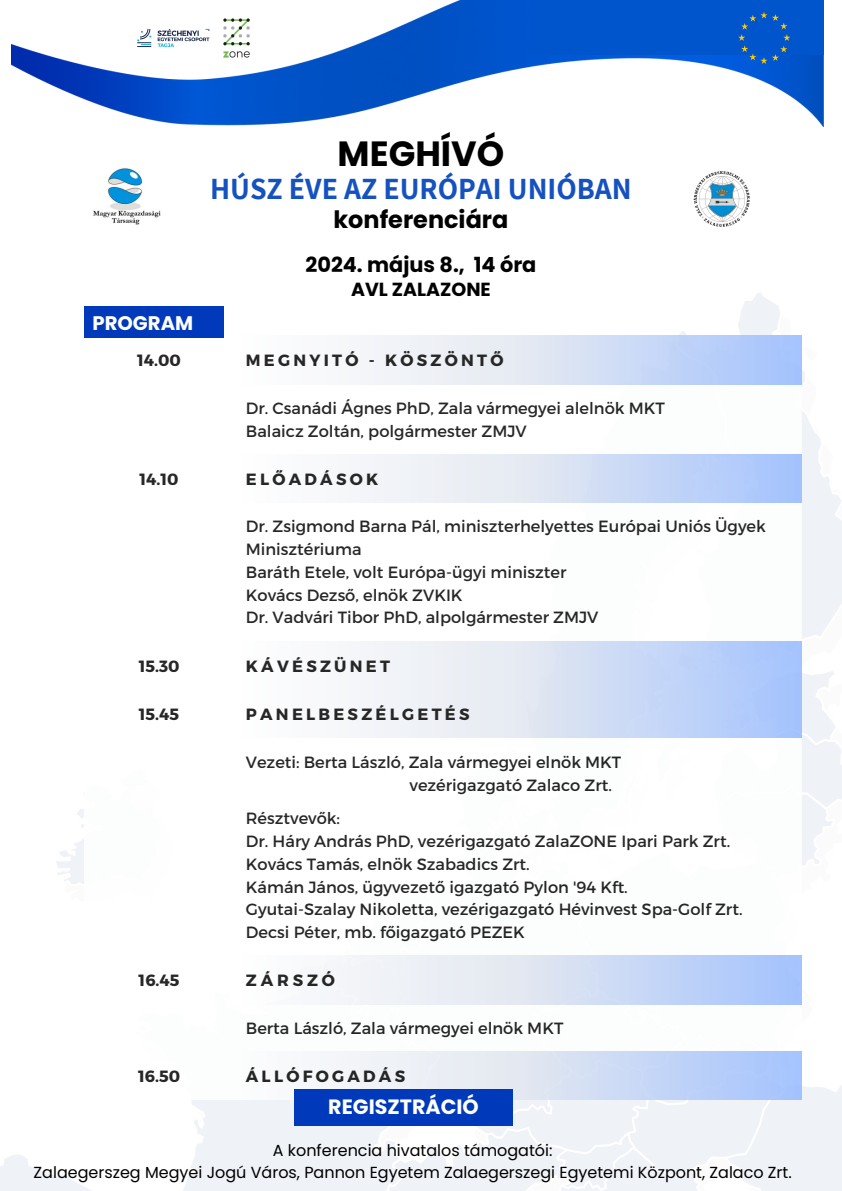
<style>
.page{position:relative;width:842px;height:1191px;background:#fff}
.page>*{position:absolute;margin:0;border:0;box-sizing:border-box;transform-origin:0 0}
.t1{font:700 35px "Poppins";color:#000}
.t2{font:700 30px "Assistant";color:#1652bf}
.t3{font:700 23.9px "Poppins";color:#000}
.t4{font:700 20.8px "Poppins";color:#000}
.t5{font:700 20.7px "Poppins";color:#fff}
.t6{font:700 19.7px "Poppins";color:#fff}
.t7{font:700 18.9px "Poppins";color:#000}
.t8{font:16.3px/22.7px "Montserrat";color:#000}
.t9{font:700 16.3px "Montserrat";letter-spacing:.2em;color:#000}
.t10{font:16px "Poppins";color:#000}
</style>
<div class="page">
<img style="left:11px;top:0;width:813px;height:127px">
<svg style="left:675px;top:293px;width:167px;height:346px"></svg>
<svg style="left:802px;top:671px;width:40px;height:194px"></svg>
<svg style="left:441px;top:1085px;width:401px;height:105px"></svg>
<svg style="left:191px;top:1100px;width:250px;height:90px;fill:#eff2f7"></svg>
<svg style="left:0;top:1152px;width:290px;height:38px"></svg>
<svg style="left:56px;top:793px;width:28px;height:91px"></svg>
<svg style="left:223px;top:336px;width:579px;height:669px"></svg>
<div style="left:234px;top:336px;width:568px;height:48px;background:linear-gradient(to right,#fffff9,#aec7f7)"></div>
<div style="left:234px;top:454px;width:568px;height:48px;background:linear-gradient(to right,#fffff9,#adc7f7)"></div>
<div style="left:234px;top:641px;width:568px;height:48px;background:linear-gradient(to right,#fffff8,#aec7f7)"></div>
<div style="left:234px;top:689px;width:568px;height:48px;background:linear-gradient(to right,#fffff8,#aec7f7)"></div>
<div style="left:234px;top:955px;width:568px;height:48px;background:linear-gradient(to right,#fffff8,#acc6f7)"></div>
<div style="left:234px;top:1051px;width:568px;height:48px;background:linear-gradient(to right,#fffff7,#adc7f7)"></div>
<img style="left:693px;top:171px;width:57px;height:55px">
<img style="left:93px;top:168px;width:68px;height:57px">
<img style="left:127px;top:9px;width:132px;height:58px">
<div style="left:529px;top:0;width:294px;height:55px;background:#0055cd"></div>
<svg style="left:738px;top:12px;width:52px;height:52px"></svg>
<div style="left:84px;top:306px;width:139px;height:32px;background:#003aba"></div>
<div style="left:294px;top:1088px;width:219px;height:36px;background:#003aba"></div>
<h2 class="t1" style="left:338px;top:129px;width:168px">MEGHÍVÓ</h2>
<p class="t2" style="left:210px;top:168px;width:423px">HÚSZ ÉVE AZ EURÓPAI UNIÓBAN</p>
<h5 class="t3" style="left:333px;top:202px;width:176px">konferenciára</h5>
<h4 class="t6" style="left:92px;top:309px;width:102px">PROGRAM</h4>
<p class="t4" style="left:306px;top:250px;width:232px">2024. május 8., 14 óra</p>
<h3 class="t7" style="left:351px;top:276px;width:141px">AVL ZALAZONE</h3>
<p class="t9" style="left:137px;top:350px;width:45px">14.00</p>
<p class="t9" style="left:246px;top:350px;width:259px">MEGNYITÓ - KÖSZÖNTŐ</p>
<p class="t8" style="left:246px;top:396px;width:420px">Dr. Csanádi Ágnes PhD, Zala vármegyei alelnök MKT<br>Balaicz Zoltán, polgármester ZMJV</p>
<p class="t9" style="left:140px;top:468px;width:41px">14.10</p>
<p class="t9" style="left:246px;top:468px;width:134px">ELŐADÁSOK</p>
<p class="t8" style="left:246px;top:514px;width:521px">Dr. Zsigmond Barna Pál, miniszterhelyettes Európai Uniós Ügyek Minisztériuma<br>Baráth Etele, volt Európa-ügyi miniszter<br>Kovács Dezső, elnök ZVKIK<br>Dr. Vadvári Tibor PhD, alpolgármester ZMJV</p>
<p class="t9" style="left:139px;top:655px;width:42px">15.30</p>
<p class="t9" style="left:246px;top:655px;width:146px">KÁVÉSZÜNET</p>
<p class="t9" style="left:139px;top:703px;width:42px">15.45</p>
<p class="t9" style="left:246px;top:703px;width:225px">PANELBESZÉLGETÉS</p>
<p class="t8" style="left:409px;top:749px;width:213px;text-indent:-164px">Vezeti: Berta László, Zala vármegyei elnök MKT vezérigazgató Zalaco Zrt.</p>
<p class="t8" style="left:246px;top:806px;width:498px">Résztvevők:<br>Dr. Háry András PhD, vezérigazgató ZalaZONE Ipari Park Zrt.<br>Kovács Tamás, elnök Szabadics Zrt.<br>Kámán János, ügyvezető igazgató Pylon '94 Kft.<br>Gyutai-Szalay Nikoletta, vezérigazgató Hévinvest Spa-Golf Zrt.<br>Decsi Péter, mb. főigazgató PEZEK</p>
<p class="t9" style="left:139px;top:969px;width:42px">16.45</p>
<p class="t9" style="left:246px;top:969px;width:91px">ZÁRSZÓ</p>
<p class="t8" style="left:246px;top:1016px;width:319px">Berta László, Zala vármegyei elnök MKT</p>
<p class="t9" style="left:138px;top:1065px;width:44px">16.50</p>
<p class="t9" style="left:246px;top:1065px;width:161px">ÁLLÓFOGADÁS</p>
<p class="t5" style="left:328px;top:1091px;width:152px">REGISZTRÁCIÓ</p>
<h4 class="t10" style="left:273px;top:1139px;width:281px">A konferencia hivatalos támogatói:</h4>
<p class="t10" style="left:34px;top:1160px;width:760px">Zalaegerszeg Megyei Jogú Város, Pannon Egyetem Zalaegerszegi Egyetemi Központ, Zalaco Zrt.</p>
</div>
